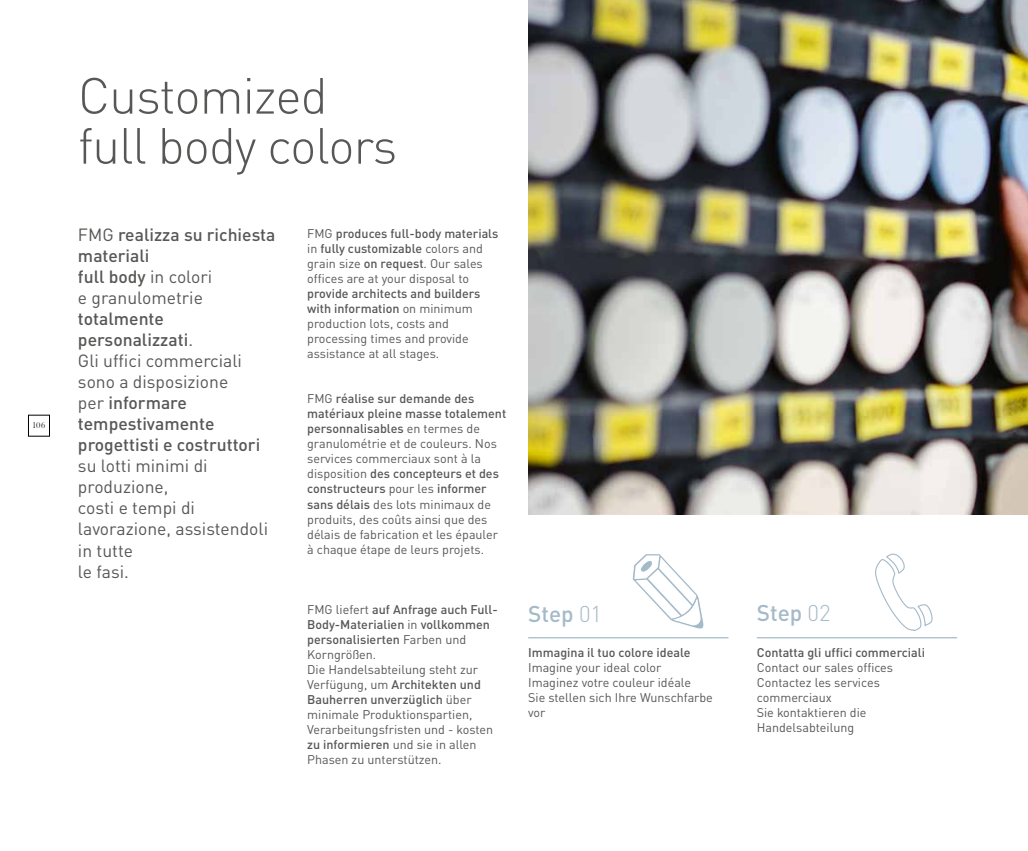
<style>
.page{position:relative;width:1028px;height:851px;background:#fff}
.page>*{position:absolute;margin:0;border:0;box-sizing:border-box;transform-origin:0 0}
.t1{font:300 50px/50px "DIN Pro";letter-spacing:-.02em;color:#575756}
.t2{font:500 22.5px "DIN Pro";color:#a5bac9}
.t3{font:500 17.5px/21px "DIN Pro";color:#575756}
.t4{font:17.5px/21px "DIN Pro";color:#575756}
.t5{font:12.5px/15px "DIN Pro";color:#575756}
.t6{font:500 12.5px "DIN Pro";color:#575756}
.t7{font:300 8.75px "Chronicle Disp Cond";color:#000}
.s1{font-weight:400}
.s2{font-weight:500}
.s3{font-weight:300}
</style>
<div class="page">
<hr style="left:528px;top:637px;width:200px;height:1px;background:#a5bac9">
<hr style="left:756px;top:637px;width:201px;height:1px;background:#a5bac9">
<svg style="left:875px;top:553px;width:58px;height:78px"></svg>
<svg style="left:632px;top:554px;width:72px;height:75px"></svg>
<img style="left:533px;top:0;width:495px;height:514px">
<div style="left:28px;top:415px;width:22px;height:21px;border:1px solid #000"></div>
<p class="t7" style="left:33px;top:418px;width:14px">106</p>
<h1 class="t1" style="left:78px;top:66px;width:321px">Customized full body colors</h1>
<h3 class="t3" style="left:78px;top:222px;width:199px"><span class="s1">FMG</span> realizza su richiesta materiali<br>full body <span class="s1">in colori<br>e granulometrie</span></h3>
<h3 class="t3" style="left:78px;top:306px;width:184px">totalmente personalizzati<span class="s1">.<br>Gli uffici commerciali sono a disposizione<br>per</span> informare tempestivamente progettisti e costruttori</h3>
<h3 class="t4" style="left:78px;top:454px;width:192px">su lotti minimi di produzione,<br>costi e tempi di lavorazione, assistendoli in tutte<br>le fasi.</h3>
<p class="t5" style="left:307px;top:224px;width:193px">FMG <span class="s2">produces full-body materials </span>in <span class="s2">fully customizable</span> colors and grain size <span class="s2">on request</span>. Our sales offices are at your disposal to</p>
<p class="t5" style="left:307px;top:284px;width:175px"><span class="s2">provide architects and builders with information</span> on minimum production lots, costs and processing times and provide assistance at all stages.</p>
<p class="t5" style="left:307px;top:390px;width:201px">FMG <span class="s2">réalise sur demande des matériaux pleine masse totalement personnalisables</span> en termes de granulométrie et de couleurs. Nos services commerciaux sont à la disposition <span class="s2">des concepteurs et des constructeurs</span> pour les <span class="s2">informer sans délais</span> des lots minimaux de produits, des coûts ainsi que des délais de fabrication et les épauler à chaque étape de leurs projets.</p>
<p class="t5" style="left:307px;top:600px;width:192px">FMG liefert <span class="s2">auf Anfrage auch Full-<br>Body-Materialien</span> in <span class="s2">vollkommen personalisierten</span> Farben und<br>Korngrößen.<br>Die Handelsabteilung steht zur<br>Verfügung, um <span class="s2">Architekten und<br>Bauherren unverzüglich</span> über minimale Produktionspartien,<br>Verarbeitungsfristen und - kosten <span class="s2">zu informieren</span> und sie in allen<br>Phasen zu unterstützen.</p>
<h2 class="t2" style="left:528px;top:596px;width:75px">Step <span class="s3">01</span></h2>
<h2 class="t2" style="left:756px;top:594px;width:75px">Step <span class="s3">02</span></h2>
<p class="t6" style="left:528px;top:642px;width:164px">Immagina il tuo colore ideale</p>
<p class="t5" style="left:528px;top:658px;width:186px">Imagine your ideal color<br>Imaginez votre couleur idéale<br>Sie stellen sich Ihre Wunschfarbe vor</p>
<p class="t6" style="left:756px;top:642px;width:170px">Contatta gli uffici commerciali</p>
<p class="t5" style="left:756px;top:658px;width:138px">Contact our sales offices<br>Contactez les services commerciaux<br>Sie kontaktieren die<br>Handelsabteilung</p>
</div>
